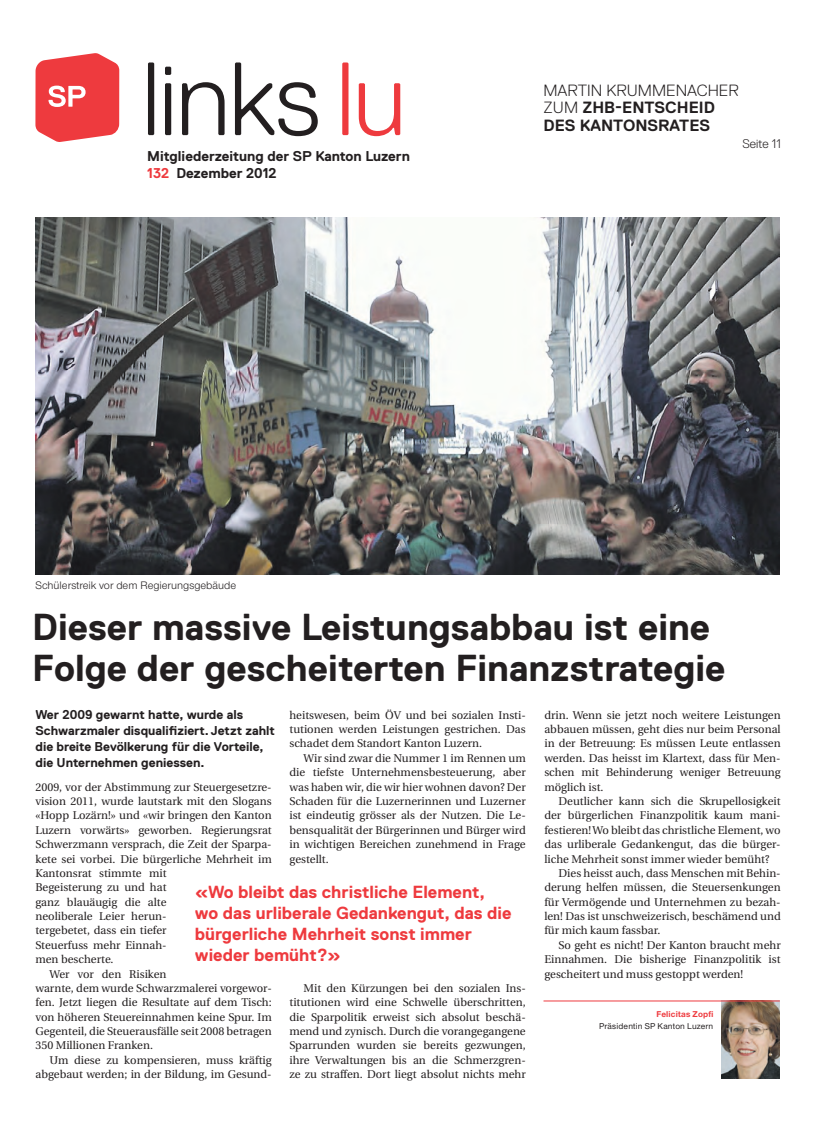
<style>
.page{position:relative;width:833px;height:1134px;background:#fff}
.page>*{position:absolute;margin:0;border:0;box-sizing:border-box;transform-origin:0 0}
.t1{font:300 103.75px "Replica";color:#231f20}
.t2{font:700 37.5px/41.2px "Replica";color:#231f20}
.t3{font:700 17.5px/21px "Replica";color:#ee3a3e}
.t4{font:300 16.25px/17.5px "Replica";color:#231f20}
.t5{font:700 16.25px "Replica";color:#231f20}
.t6{font:700 14.25px/17.5px "Replica";color:#231f20}
.t7{font:700 12.75px/16.2px "Replica";color:#231f20}
.t8{font:300 12.5px "Replica";color:#231f20}
.t9{font:11.25px/14.4px "Utopia";color:#231f20;text-align:justify}
.t10{font:11.25px "Nimbus San Nov";color:#231f20}
.t11{font:500 8.75px "Nimbus San Nov";letter-spacing:.02em;color:#231f20}
.t12{font:700 8.75px "Nimbus San Nov";letter-spacing:.02em;color:#ee3a3e}
.s1{color:#ee3a3e}
.s2{font-weight:700}
</style>
<div class="page">
<svg style="left:35px;top:53px;width:84px;height:89px;background:#f05a5d"></svg>
<img style="left:721px;top:1002px;width:59px;height:76px">
<hr style="left:543px;top:1001px;width:237px;height:1px;background:#ee3a3e">
<img style="left:35px;top:218px;width:745px;height:357px">
<h1 class="t1" style="left:142px;top:42px;width:266px">LINKS <span class="s1">LU</span></h1>
<p class="t6" style="left:147px;top:147px;width:264px">Mitgliederzeitung der SP Kanton Luzern<br><span class="s1">132</span> Dezember 2012</p>
<h3 class="t4" style="left:543px;top:81px;width:197px">MARTIN KRUMM ENACHER<br>ZUM <span class="s2">ZHB-Entscheid<br>des</span></h3>
<h3 class="t5" style="left:580px;top:116px;width:121px">Kantonsrates</h3>
<p class="t8" style="left:742px;top:137px;width:40px">SEITE 11</p>
<p class="t10" style="left:35px;top:579px;width:202px">Schülerstreik vor dem Regierungsgebäude</p>
<h2 class="t2" style="left:32px;top:606px;width:695px">Dieser massive Leistungsabbau ist eine<br>Folge der gescheiterten Finanzstrategie</h2>
<p class="t9" style="left:289px;top:708px;width:238px">heitswesen, beim ÖV und bei sozialen Insti&shy;tutionen werden Leistungen gestrichen. Das schadet dem Standort Kanton Luzern.</p>
<p class="t9" style="left:289px;top:751px;width:238px;text-indent:14px">Wir sind zwar die Nummer 1 im Rennen um die tiefste Unternehmensbesteuerung, aber was haben wir, die wir hier wohnen davon? Der Schaden für die Luzernerinnen und Luzerner ist eindeutig grösser als der Nutzen. Die Le&shy;bensqualität der Bürgerinnen und Bürger wird in wichtigen Bereichen zunehmend in Frage gestellt.</p>
<p class="t7" style="left:35px;top:706px;width:241px">Wer 2009 gewarnt hatte, wurde als Schwarzmaler disqualifiziert. Jetzt zahlt die breite Bevölkerung für die Vorteile, die Unternehmen geniessen.</p>
<p class="t9" style="left:544px;top:708px;width:238px">drin. Wenn sie jetzt noch weitere Leistungen abbauen müssen, geht dies nur beim Personal in der Betreuung: Es müssen Leute entlassen werden. Das heisst im Klartext, dass für Men&shy;schen mit Behinderung weniger Betreuung möglich ist.</p>
<p class="t9" style="left:558px;top:794px;width:224px">Deutlicher kann sich die Skrupellosigkeit</p>
<p class="t9" style="left:544px;top:808px;width:238px">der bürgerlichen Finanzpolitik kaum mani-</p>
<p class="t9" style="left:544px;top:823px;width:238px">festieren! Wo bleibt das christliche Element, wo</p>
<p class="t9" style="left:544px;top:837px;width:238px">das urliberale Gedankengut, das die bürger-</p>
<p class="t9" style="left:544px;top:852px;width:227px">liche Mehrheit sonst immer wieder bemüht?</p>
<p class="t9" style="left:558px;top:866px;width:224px">Dies heisst auch, dass Menschen mit Behin-</p>
<p class="t9" style="left:544px;top:880px;width:238px">derung helfen müssen, die Steuersenkungen</p>
<p class="t9" style="left:544px;top:895px;width:238px">für Vermögende und Unternehmen zu bezah-</p>
<p class="t9" style="left:544px;top:909px;width:238px">len! Das ist unschweizerisch, beschämend und</p>
<p class="t9" style="left:544px;top:924px;width:117px">für mich kaum fassbar.</p>
<p class="t9" style="left:558px;top:938px;width:224px">So geht es nicht! Der Kanton braucht mehr</p>
<p class="t9" style="left:544px;top:952px;width:238px">Einnahmen. Die bisherige Finanzpolitik ist</p>
<p class="t9" style="left:544px;top:967px;width:200px">gescheitert und muss gestoppt werden!</p>
<p class="t9" style="left:35px;top:780px;width:238px">2009, vor der Abstimmung zur Steuergesetzre-</p>
<p class="t9" style="left:35px;top:794px;width:238px">vision 2011, wurde lautstark mit den Slogans</p>
<p class="t9" style="left:35px;top:809px;width:238px">«Hopp Lozärn!» und «wir bringen den Kanton</p>
<p class="t9" style="left:35px;top:823px;width:238px">Luzern vorwärts» geworben. Regierungsrat</p>
<p class="t9" style="left:35px;top:837px;width:238px">Schwerzmann versprach, die Zeit der Sparpa-</p>
<p class="t9" style="left:35px;top:852px;width:238px">kete sei vorbei. Die bürgerliche Mehrheit im</p>
<p class="t9" style="left:35px;top:866px;width:133px">Kantonsrat stimmte mit</p>
<p class="t9" style="left:35px;top:880px;width:133px">Begeisterung zu und hat</p>
<p class="t9" style="left:35px;top:895px;width:133px">ganz blauäugig die alte</p>
<p class="t9" style="left:35px;top:909px;width:133px">neoliberale Leier herun-</p>
<p class="t9" style="left:35px;top:924px;width:133px">tergebetet, dass ein tiefer</p>
<p class="t9" style="left:35px;top:938px;width:133px">Steuerfuss mehr Einnah-</p>
<p class="t9" style="left:35px;top:952px;width:80px">men bescherte.</p>
<p class="t9" style="left:50px;top:967px;width:118px">Wer vor den Risiken</p>
<p class="t9" style="left:35px;top:981px;width:238px">warnte, dem wurde Schwarzmalerei vorgewor-</p>
<p class="t9" style="left:35px;top:995px;width:238px">fen. Jetzt liegen die Resultate auf dem Tisch:</p>
<p class="t9" style="left:35px;top:1010px;width:238px">von höheren Steuereinnahmen keine Spur. Im</p>
<p class="t9" style="left:35px;top:1024px;width:238px">Gegenteil, die Steuerausfälle seit 2008 betragen</p>
<p class="t9" style="left:35px;top:1039px;width:119px">350 Millionen Franken.</p>
<p class="t9" style="left:50px;top:1053px;width:224px">Um diese zu kompensieren, muss kräftig</p>
<p class="t9" style="left:35px;top:1067px;width:238px">abgebaut werden; in der Bildung, im Gesund-</p>
<h3 class="t3" style="left:195px;top:881px;width:318px">«Wo bleibt das christliche Element, wo das urliberale Gedankengut, das die bürgerliche Mehrheit sonst immer wieder bemüht?»</h3>
<p class="t9" style="left:289px;top:981px;width:238px;text-indent:14px">Mit den Kürzungen bei den sozialen Ins&shy;titutionen wird eine Schwelle überschritten, die Sparpolitik erweist sich absolut beschä&shy;mend und zynisch. Durch die vorangegangene Sparrunden wurden sie bereits gezwungen, ihre Verwaltungen bis an die Schmerzgren&shy;ze zu straffen. Dort liegt absolut nichts mehr</p>
<p class="t12" style="left:656px;top:1009px;width:58px">Felicitas Zopfi</p>
<p class="t11" style="left:599px;top:1020px;width:116px">Präsidentin SP Kanton Luzern</p>
</div>
